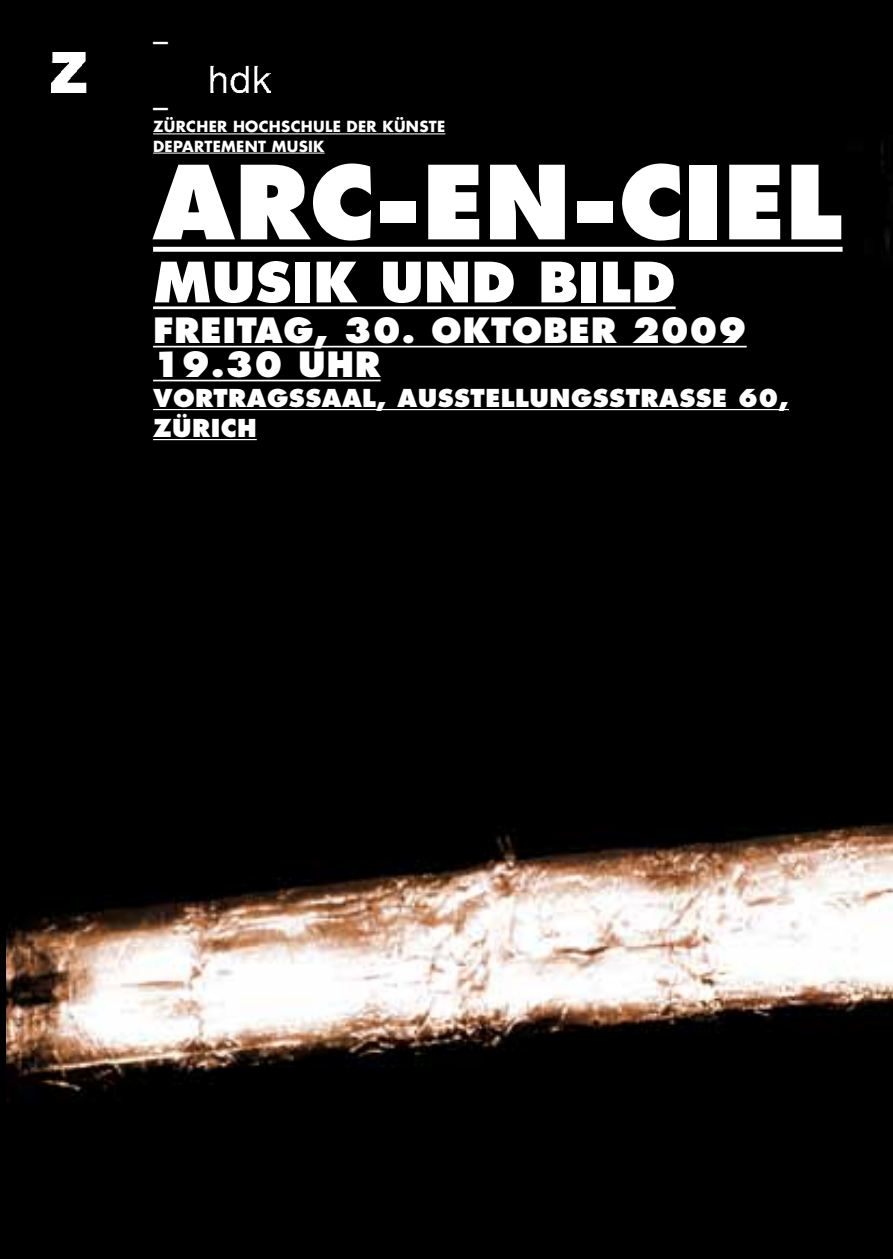
<style>
.page{position:relative;width:893px;height:1259px;background:#fff}
.page>*{position:absolute;margin:0;border:0;box-sizing:border-box;transform-origin:0 0}
.t1{font:800 99px "Futura Std";color:#fff}
.t2{font:800 54px "Futura Std";color:#fff}
.t3{font:800 33.9px "Futura Std";letter-spacing:.02em;color:#fff}
.t4{font:800 24px "Futura Std";letter-spacing:.02em;color:#fff}
.t5{font:700 15px/19.2px "Futura Std";letter-spacing:.02em;color:#fff}
.t6{font:900 15px "Helvetica Neue";color:#fff}
</style>
<div class="page">
<img style="left:5px;top:0;width:888px;height:1259px">
<div style="left:0;top:0;width:5px;height:1259px;background:#000"></div>
<hr style="left:153px;top:133px;width:292px;height:1px;background:#fff">
<hr style="left:153px;top:153px;width:172px;height:1px;background:#fff">
<img style="left:51px;top:53px;width:219px;height:40px">
<div style="left:153px;top:247px;width:689px;height:5px;background:#fff"></div>
<hr style="left:153px;top:306px;width:523px;height:3px;background:#fff">
<hr style="left:153px;top:346px;width:594px;height:1px;background:#fff">
<hr style="left:153px;top:380px;width:228px;height:1px;background:#fff">
<hr style="left:153px;top:409px;width:636px;height:1px;background:#fff">
<hr style="left:153px;top:439px;width:104px;height:1px;background:#fff">
<p class="t6" style="left:153px;top:33px;width:16px">—</p>
<p class="t6" style="left:153px;top:99px;width:16px">—</p>
<p class="t5" style="left:153px;top:117px;width:294px">ZÜRCHER HOCHSCHULE DER KÜNSTE<br>DEPARTE</p>
<p class="t5" style="left:221px;top:136px;width:26px">MENT</p>
<p class="t5" style="left:272px;top:136px;width:13px">MUS</p>
<p class="t5" style="left:308px;top:136px;width:17px">IK</p>
<h1 class="t1" style="left:153px;top:139px;width:74px">ARC</h1>
<h1 class="t1" style="left:374px;top:139px;width:300px">-EN-CIEL</h1>
<h2 class="t2" style="left:153px;top:248px;width:524px">MUSIK UND BILD</h2>
<h3 class="t3" style="left:153px;top:309px;width:44px">FREITA</h3>
<h3 class="t3" style="left:283px;top:309px;width:177px">G, 30. OKTO</h3>
<h3 class="t3" style="left:543px;top:309px;width:205px">BER 2009</h3>
<h3 class="t3" style="left:153px;top:343px;width:227px">19.30 UHR</h3>
<h3 class="t4" style="left:153px;top:383px;width:40px">VORTRA</h3>
<h3 class="t4" style="left:267px;top:383px;width:74px">GSSAAL</h3>
<h3 class="t4" style="left:377px;top:383px;width:110px">, AUSSTELL</h3>
<h3 class="t4" style="left:530px;top:383px;width:115px">UNGSSTRA</h3>
<h3 class="t4" style="left:679px;top:383px;width:111px">SSE 60,</h3>
<h3 class="t4" style="left:153px;top:413px;width:55px">ZÜRIC</h3>
<h3 class="t4" style="left:237px;top:413px;width:21px">H</h3>
</div>
